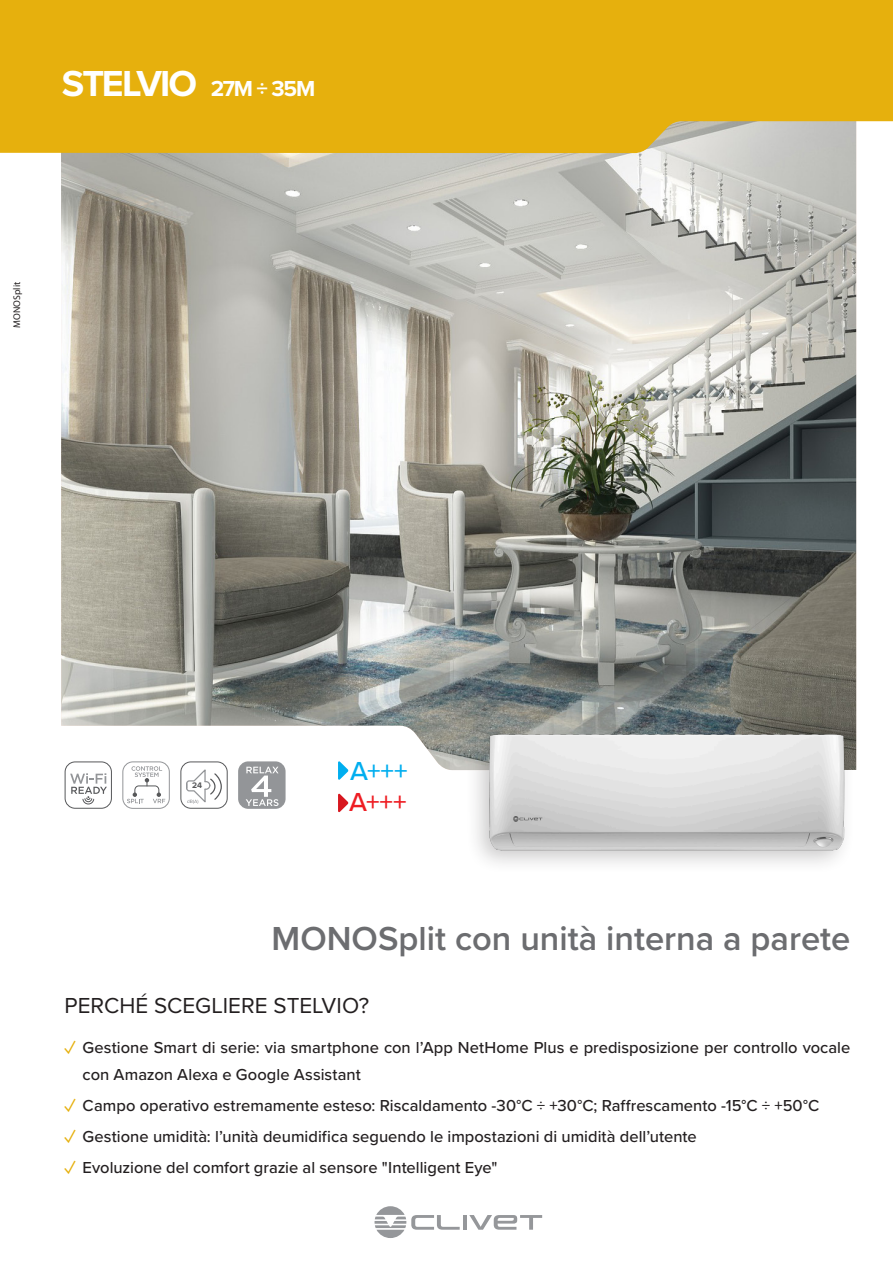
<style>
.page{position:relative;width:893px;height:1263px;background:#fff}
.page>*{position:absolute;margin:0;border:0;box-sizing:border-box;transform-origin:0 0}
.Serie{font:700 37.5px "Proxima Nova";letter-spacing:-.055em;color:#fff}
.Titolo_serie{font:600 34.5px "Proxima Nova";color:#6c6d70}
.t1{font:500 27px "Proxima Nova";color:#00aeef}
.t2{font:500 27px "Proxima Nova";color:#ee1d23}
.Pag1_Domanda{font:22.5px "Proxima Nova";color:#231f20}
.t3{font:500 16.5px/27px "Proxima Nova";color:#231f20}
.t4{font:9.75px "Myriad Pro";letter-spacing:.005em;color:#231f20}
.t5{font:700 8.4px "Proxima Nova";color:#57585a}
.s1{font-size:22.5px}
.s2{font-size:21px;color:#e6b00d}
</style>
<div class="page">
<img style="left:61px;top:153px;width:795px;height:617px">
<div style="left:0;top:0;width:893px;height:153px;background:#e6b00d"></div>
<div style="left:65px;top:762px;width:46px;height:46px;background:#fff;border-radius:10px"></div>
<div style="left:65px;top:761px;width:47px;height:48px;border:1px solid #57585a;border-radius:10px"></div>
<svg style="left:70px;top:773px;width:37px;height:31px"></svg>
<div style="left:123px;top:762px;width:46px;height:46px;background:#fff;border-radius:10px"></div>
<div style="left:122px;top:761px;width:48px;height:48px;border:1px solid #939598;border-radius:10px"></div>
<svg style="left:127px;top:766px;width:38px;height:37px"></svg>
<div style="left:465px;top:721px;width:391px;height:154px;background:#231f20;opacity:.24"></div>
<img style="left:480px;top:724px;width:374px;height:137px">
<svg style="left:338px;top:793px;width:10px;height:19px"></svg>
<svg style="left:338px;top:761px;width:10px;height:19px"></svg>
<div style="left:181px;top:762px;width:46px;height:46px;background:#fff;border-radius:10px"></div>
<div style="left:180px;top:761px;width:48px;height:48px;border:1px solid #57585a;border-radius:10px"></div>
<svg style="left:186px;top:769px;width:36px;height:35px"></svg>
<svg style="left:463px;top:1215px;width:3px;height:15px"></svg>
<svg style="left:469px;top:1215px;width:73px;height:15px"></svg>
<svg style="left:375px;top:1206px;width:85px;height:32px"></svg>
<div style="left:238px;top:761px;width:48px;height:48px;background:#939598;border-radius:10px"></div>
<svg style="left:246px;top:767px;width:33px;height:39px"></svg>
<p class="Serie" style="left:62px;top:56px;width:255px">STELVIO <span class="s1">27M ÷ 35M</span></p>
<p class="t4" style="left:11px;top:328px;width:48px;rotate:-90deg">MONOSplit</p>
<p class="t5" style="left:192px;top:779px;width:12px">24</p>
<p class="t1" style="left:350px;top:750px;width:59px">A+++</p>
<p class="t2" style="left:349px;top:782px;width:59px">A+++</p>
<p class="Titolo_serie" style="left:272px;top:913px;width:580px">MONOSplit con unità interna a parete</p>
<p class="Pag1_Domanda" style="left:65px;top:988px;width:306px">PERCHÉ SCEGLIERE STELVIO?</p>
<p class="t3" style="left:83px;top:1033px;width:769px;text-indent:-18px"><span class="s2">✓</span> Gestione Smart di serie: via smartphone con l’App NetHome Plus e predisposizione per controllo vocale con Amazon Alexa e Google Assistant</p>
<p class="t3" style="left:65px;top:1091px;width:756px"><span class="s2">✓</span> Campo operativo estremamente esteso: Riscaldamento -30°C ÷ +30°C; Raffrescamento -15°C ÷ +50°C</p>
<p class="t3" style="left:65px;top:1122px;width:634px"><span class="s2">✓</span> Gestione umidità: l’unità deumidifica seguendo le impostazioni di umidità dell’utente</p>
<p class="t3" style="left:65px;top:1154px;width:434px"><span class="s2">✓</span> Evoluzione del comfort grazie al sensore "Intelligent Eye"</p>
</div>
